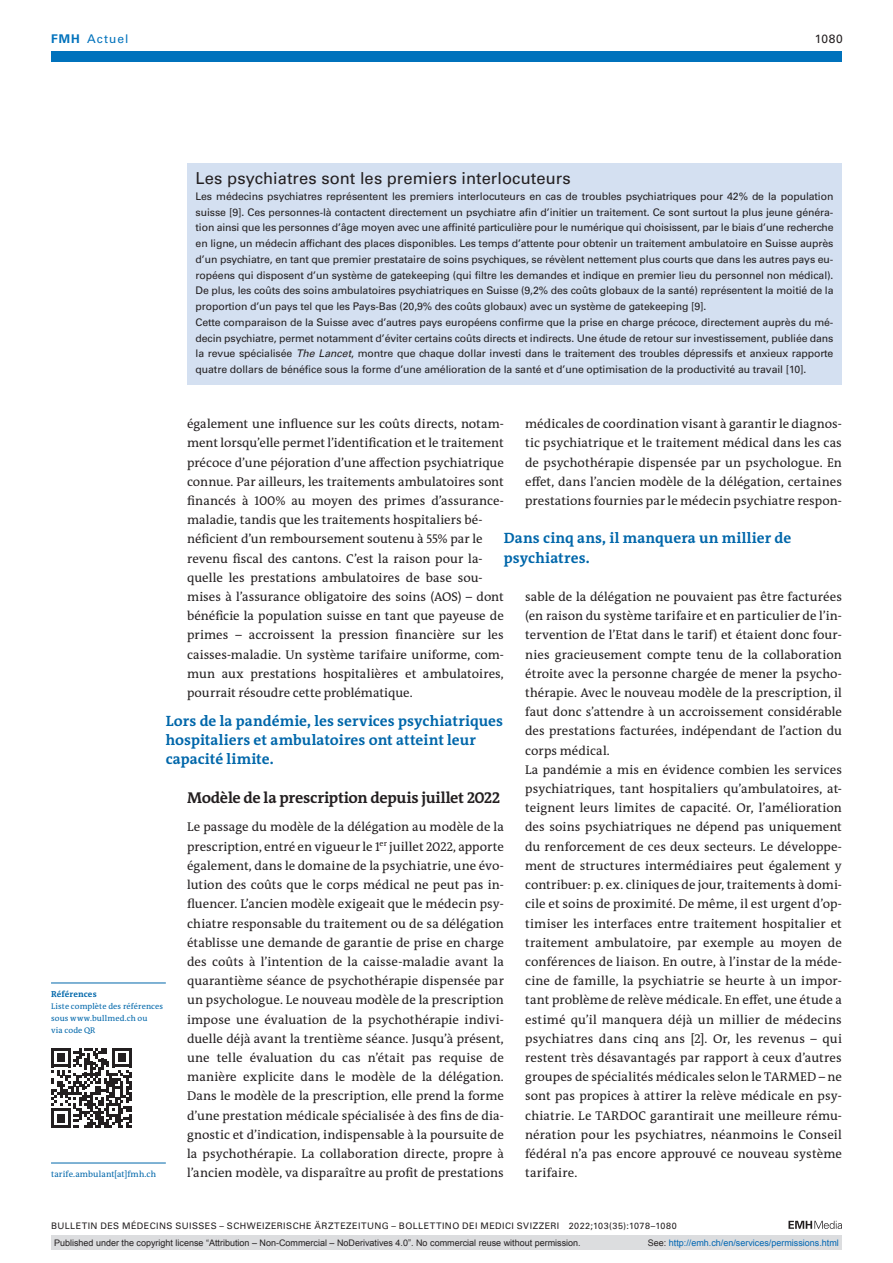
<style>
.page{position:relative;width:893px;height:1263px;background:#fff}
.page>*{position:absolute;margin:0;border:0;box-sizing:border-box;transform-origin:0 0}
.boxed-text{font:16.5px "Univers LT Std";letter-spacing:.005em;color:#231f20}
.section-h1{font:700 15.75px "The Antiqua B W7";letter-spacing:-.02em;color:#231f20}
.catchwords{font:700 15px/19.2px "The Antiqua B W7";letter-spacing:.005em;color:#0067aa}
.section-pn{font:12.75px/19.2px "The Antiqua B W5 Plain";color:#231f20;text-align:justify}
.section-pn-2{font:12.75px "The Antiqua B W5 Plain";letter-spacing:.025em;color:#231f20}
.t1{font:12px "Univers LT Std";letter-spacing:.085em;color:#0072bc}
.t2{font:12px "Univers LT Std";color:#231f20}
.boxed-text-2{font:10.5px/15.8px "Univers LT Std";letter-spacing:-.01em;color:#231f20;text-align:justify}
.t3{font:9px "Arial";color:#231f20}
.t4{font:9px "Univers LT Std";letter-spacing:.05em;color:#231f20}
.t5{font:9px "Arial";color:#0066b3}
.author-address{font:8.7px "The Antiqua B W5 Plain";letter-spacing:.02em;color:#0067aa}
.online-ref-title{font:700 8.7px "The Antiqua B W7";letter-spacing:.02em;color:#0067aa}
.online-ref{font:8.25px/12px "The Antiqua B W5 Plain";letter-spacing:.02em;color:#0067aa}
.s1{font-weight:700}
.s2{font-style:italic}
.s3{color:#231f20}
</style>
<div class="page">
<svg style="left:788px;top:1221px;width:54px;height:8px"></svg>
<div style="left:187px;top:164px;width:655px;height:33px;background:#d4e0f1"></div>
<div style="left:187px;top:184px;width:655px;height:138px;background:#d4e0f1"></div>
<div style="left:187px;top:310px;width:655px;height:75px;background:#d4e0f1"></div>
<hr style="left:51px;top:1163px;width:115px;height:1px;background:#0067aa">
<svg style="left:51px;top:1048px;width:80px;height:80px"></svg>
<hr style="left:51px;top:983px;width:115px;height:1px;background:#0067aa">
<div style="left:51px;top:51px;width:791px;height:11px;background:#0072bc"></div>
<div style="left:51px;top:1235px;width:791px;height:15px;background:#dcdddf"></div>
<p class="t1" style="left:51px;top:31px;width:79px"><span class="s1">FMH</span> Actuel</p>
<p class="t2" style="left:815px;top:31px;width:30px">1080</p>
<p class="boxed-text" style="left:196px;top:168px;width:377px">Les psychiatres sont les premiers interlocuteurs</p>
<p class="boxed-text-2" style="left:196px;top:188px;width:639px">Les médecins psychiatres représentent les premiers interlocuteurs en cas de troubles psychiatriques pour 42% de la population suisse [9]. Ces personnes-là contactent directement un psychiatre afin d’initier un traitement. Ce sont surtout la plus jeune généra&shy;tion ainsi que les personnes d’âge moyen avec une affinité particulière pour le numérique qui choisissent, par le biais d’une recherche en ligne, un médecin affichant des places disponibles. Les temps d’attente pour obtenir un traitement ambulatoire en Suisse auprès d’un psychiatre, en tant que premier prestataire de soins psychiques, se révèlent nettement plus courts que dans les autres pays eu&shy;ropéens qui disposent d’un système de gatekeeping (qui filtre les demandes et indique en premier lieu du personnel non médical).<br>De plus, les coûts des soins ambulatoires psychiatriques en Suisse (9,2% des coûts globaux de la santé) représentent la moitié de la proportion d’un pays tel que les Pays-Bas (20,9% des coûts globaux) avec un système de gatekeeping [9].</p>
<p class="boxed-text-2" style="left:196px;top:314px;width:639px">Cette comparaison de la Suisse avec d’autres pays européens confirme que la prise en charge précoce, directement auprès du mé&shy;decin psychiatre, permet notamment d’éviter certains coûts directs et indirects. Une étude de retour sur investissement, publiée dans la revue spécialisée <span class="s2">The Lancet</span>, montre que chaque dollar investi dans le traitement des troubles dépressifs et anxieux rapporte quatre dollars de bénéfice sous la forme d’une amélioration de la santé et d’une optimisation de la productivité au travail [10].</p>
<p class="section-pn" style="left:187px;top:414px;width:318px;text-align:left">également une influence sur les coûts directs, notam&shy;ment lorsqu’elle permet l’identification et le traitement précoce d’une péjoration d’une affection psychiatrique connue. Par ailleurs, les traitements ambulatoires sont financés à 100% au moyen des primes d’assurance&shy;maladie, tandis que les traitements hospitaliers bé&shy;néficient d’un remboursement soutenu à 55% par le revenu fiscal des cantons. C’est la raison pour la&shy;quelle les prestations ambulatoires de base sou&shy;mises à l’assurance obligatoire des soins (AOS) – dont bénéficie la population suisse en tant que payeuse de primes – accroissent la pression financière sur les caisses-maladie. Un système tarifaire uniforme, com&shy;mun aux prestations hospitalières et ambulatoires, pourrait résoudre cette problématique.</p>
<p class="section-pn" style="left:525px;top:414px;width:318px">médicales de coordination visant à garantir le diagnos&shy;tic psychiatrique et le traitement médical dans les cas de psychothérapie dispensée par un psychologue. En effet, dans l’ancien modèle de la délégation, certaines prestations fournies par le médecin psychiatre respon-</p>
<p class="catchwords" style="left:504px;top:529px;width:289px">Dans cinq ans, il manquera un millier de psychiatres.</p>
<p class="section-pn" style="left:525px;top:587px;width:318px">sable de la délégation ne pouvaient pas être facturées (en raison du système tarifaire et en particulier de l’in&shy;tervention de l’Etat dans le tarif) et étaient donc four&shy;nies gracieusement compte tenu de la collaboration étroite avec la personne chargée de mener la psycho&shy;thérapie. Avec le nouveau modèle de la prescription, il faut donc s’attendre à un accroissement considérable des prestations facturées, indépendant de l’action du corps médical.</p>
<p class="section-pn" style="left:525px;top:760px;width:318px">La pandémie a mis en évidence combien les services psychiatriques, tant hospitaliers qu’ambulatoires, at&shy;teignent leurs limites de capacité. Or, l’amélioration des soins psychiatriques ne dépend pas uniquement du renforcement de ces deux secteurs. Le développe&shy;ment de structures intermédiaires peut également y contribuer: p. ex. cliniques de jour, traitements à domi&shy;cile et soins de proximité. De même, il est urgent d’op&shy;timiser les interfaces entre traitement hospitalier et traitement ambulatoire, par exemple au moyen de conférences de liaison. En outre, à l’instar de la méde&shy;cine de famille, la psychiatrie se heurte à un impor&shy;tant problème de relève médicale. En effet, une étude a estimé qu’il manquera déjà un millier de médecins psychiatres dans cinq ans [2]. Or, les revenus – qui restent très désavantagés par rapport à ceux d’autres groupes de spécialités médicales selon le TARMED – ne sont pas propices à attirer la relève médicale en psy&shy;chiatrie. Le TARDOC garantirait une meilleure rému&shy;nération pour les psychiatres, néanmoins le Conseil fédéral n’a pas encore approuvé ce nouveau système</p>
<p class="catchwords" style="left:166px;top:711px;width:339px">Lors de la pandémie, les services psychiatriques hospitaliers et ambulatoires ont atteint leur capacité limite.</p>
<p class="section-h1" style="left:187px;top:787px;width:314px">Modèle de la prescription depuis juillet 2022</p>
<p class="section-pn" style="left:187px;top:818px;width:318px">Le passage du modèle de la délégation au modèle de la prescription, entré en vigueur le 1<sup>er</sup> juillet 2022, apporte également, dans le domaine de la psychiatrie, une évo&shy;lution des coûts que le corps médical ne peut pas in&shy;fluencer. L’ancien modèle exigeait que le médecin psy&shy;chiatre responsable du traitement ou de sa délégation établisse une demande de garantie de prise en charge des coûts à l’intention de la caisse-maladie avant la quarantième séance de psychothérapie dispensée par un psychologue. Le nouveau modèle de la prescription impose une évaluation de la psychothérapie indivi&shy;duelle déjà avant la trentième séance. Jusqu’à présent, une telle évaluation du cas n’était pas requise de manière explicite dans le modèle de la délégation.<br>Dans le modèle de la prescription, elle prend la forme d’une prestation médicale spécialisée à des fins de dia&shy;gnostic et d’indication, indispensable à la poursuite de la psychothérapie. La collaboration directe, propre à l’ancien modèle, va disparaître au profit de prestations</p>
<p class="online-ref-title" style="left:51px;top:988px;width:47px">Références</p>
<p class="online-ref" style="left:51px;top:1000px;width:114px">Liste complète des références sous www.bullmed.ch ou<br>via code QR</p>
<p class="author-address" style="left:51px;top:1168px;width:107px">tarife.ambulant[at]fmh.ch</p>
<p class="section-pn-2" style="left:525px;top:1164px;width:54px">tarifaire.</p>
<p class="t4" style="left:51px;top:1220px;width:627px">BULLETIN DES MÉDECINS SUISSES – SCHWEIZERISCHE ÄRZTEZEITUNG – BOLLETTINO DEI MEDICI SVIZZERI 2022;103(35):1078–1080</p>
<p class="t3" style="left:54px;top:1237px;width:528px">Published under the copyright license “Attribution – Non-Commercial – NoDerivatives 4.0”. No commercial reuse without permission.</p>
<p class="t5" style="left:648px;top:1237px;width:193px"><span class="s3">See:</span> http://emh.ch/en/services/permissions.html</p>
</div>
